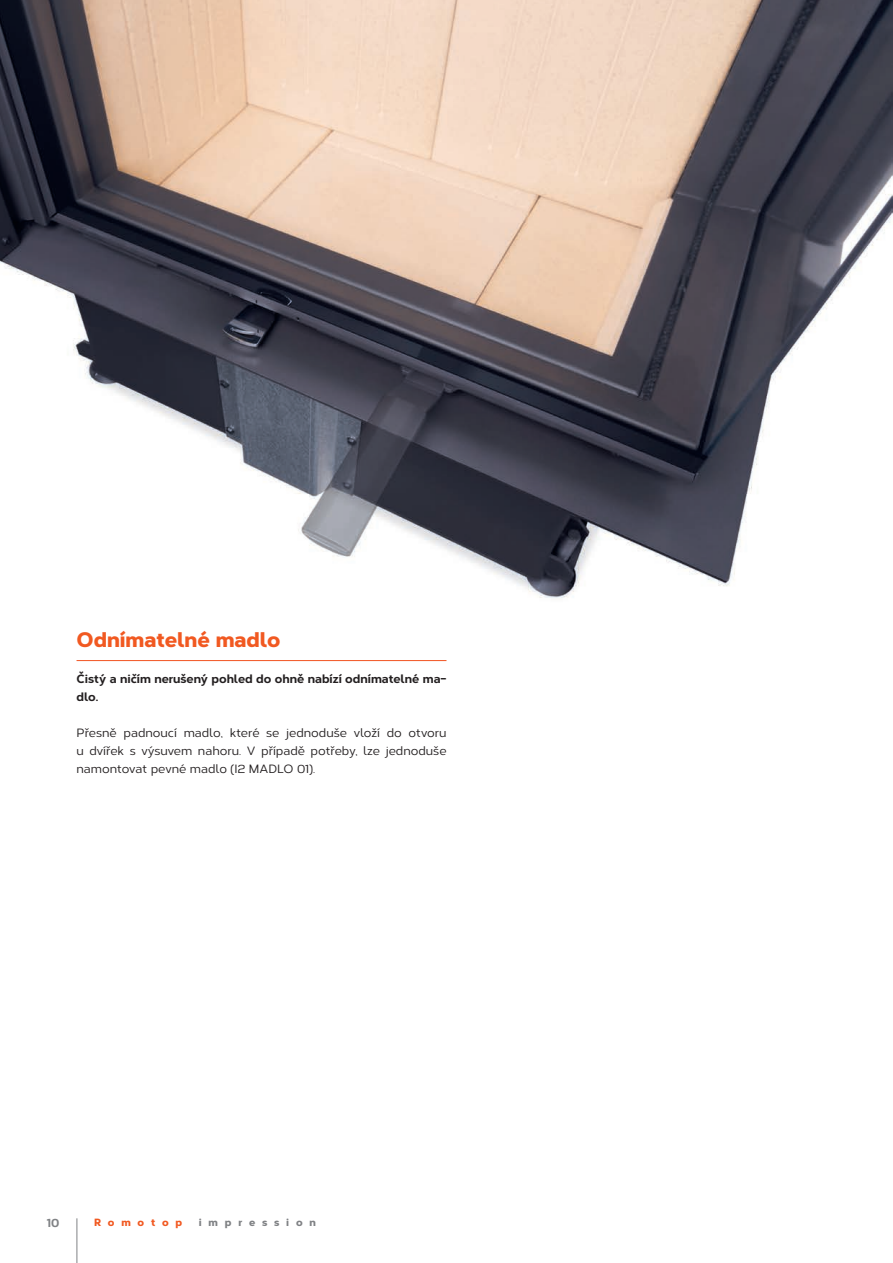
<style>
.page{position:relative;width:893px;height:1263px;background:#fff}
.page>*{position:absolute;margin:0;border:0;box-sizing:border-box;transform-origin:0 0}
.t1{font:800 21px "Corbert";color:#f15921}
.t2{font:500 12px/18px "Corbert";color:#231f20;text-align:justify}
.t3{font:800 12px/18px "Corbert";color:#231f20}
.t4{font:800 12px "Corbert";color:#808285}
.t5{font:800 10.5px "Corbert";letter-spacing:.65em;color:#808285}
.t6{font:800 10.5px "Corbert";letter-spacing:.65em;color:#f15921}
</style>
<div class="page">
<img style="left:0;top:0;width:893px;height:598px">
<hr style="left:77px;top:660px;width:369px;height:1px;background:#f15422">
<hr style="left:77px;top:1218px;width:1px;height:45px;background:#808285">
<h1 class="t1" style="left:77px;top:623px;width:205px">Odnímatelné madlo</h1>
<p class="t3" style="left:77px;top:669px;width:371px">Čistý a ničím nerušený pohled do ohně nabízí odnímatelné ma&shy;dlo.</p>
<p class="t2" style="left:77px;top:723px;width:371px">Přesně padnoucí madlo, které se jednoduše vloží do otvoru u dvířek s výsuvem nahoru. V případě potřeby, lze jednoduše namontovat pevné madlo (I2 MADLO 01).</p>
<p class="t4" style="left:47px;top:1213px;width:14px">10</p>
<p class="t6" style="left:94px;top:1214px;width:89px">Romotop</p>
<p class="t5" style="left:199px;top:1214px;width:119px">impression</p>
</div>
